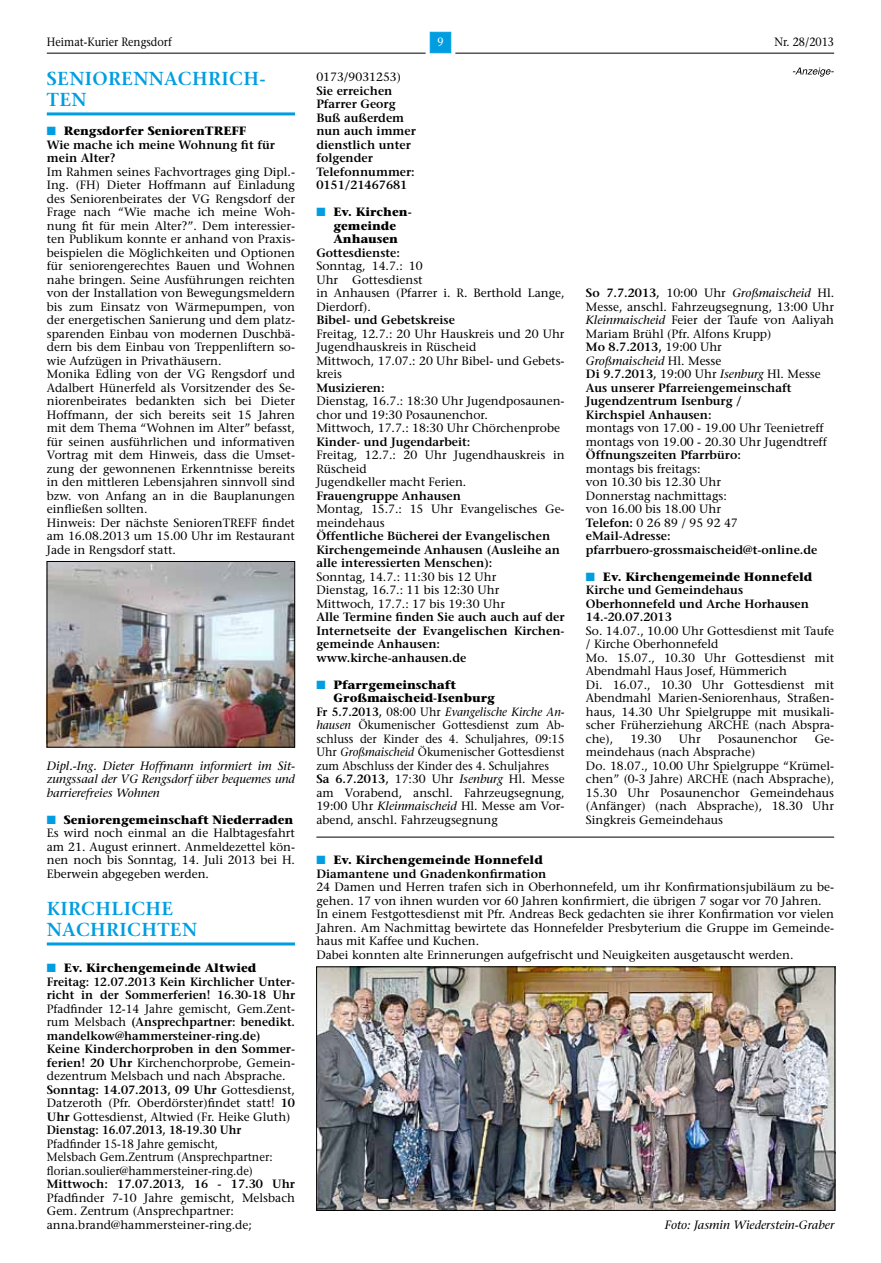
<style>
.page{position:relative;width:881px;height:1263px;background:#fff}
.page>*{position:absolute;margin:0;border:0;box-sizing:border-box;transform-origin:0 0}
.t1{font:600 18.75px "Stone Serif LT";letter-spacing:.02em;color:#009ee0}
.t2{font:12px/13.5px "Stone Serif LT";color:#000}
.t3{font:600 12px/13.5px "Stone Serif LT";color:#000}
.t4{font:12px/13.5px "Stone Serif LT";color:#000;scale:.94 1}
.t5{font:italic 12px/13.5px "Stone Serif LT";color:#000;text-align:justify}
.t6{font:700 12px/13.5px "Stone Serif LT";color:#000;text-align:center}
.t7{font:italic 12px "Stone Serif LT";color:#000;scale:.94 1}
.t8{font:12px "Stone Serif LT";color:#000;scale:.9 1}
.t9{font:12px "Stone Serif LT";color:#fff;scale:.9 1}
.s1{color:#009ee0}
.s2{font-weight:700}
.s3{font-weight:600}
.s4{font-weight:600;font-style:normal}
.s5{font-style:normal}
.s6{font-style:italic}
</style>
<div class="page">
<hr style="left:47px;top:53px;width:378px;height:1px;background:#000">
<hr style="left:455px;top:53px;width:378px;height:1px;background:#000">
<div style="left:429px;top:32px;width:22px;height:21px;background:#009ee0;border:1px solid #009ee0"></div>
<hr style="left:47px;top:112px;width:248px;height:3px;background:#009ee0">
<hr style="left:47px;top:942px;width:248px;height:3px;background:#009ee0">
<img style="left:49px;top:563px;width:244px;height:182px">
<div style="left:47px;top:561px;width:248px;height:186px;border:1px solid #000"></div>
<svg style="left:793px;top:68px;width:40px;height:9px"></svg>
<hr style="left:316px;top:837px;width:517px;height:1px;background:#000">
<img style="left:318px;top:968px;width:514px;height:241px">
<div style="left:316px;top:966px;width:518px;height:245px;border:1px solid #000"></div>
<p class="t8" style="left:47px;top:35px;width:140px">Heimat-Kurier Rengsdorf</p>
<p class="t9" style="left:437px;top:35px;width:8px">9</p>
<p class="t8" style="left:774px;top:35px;width:68px">Nr. 28/2013</p>
<h1 class="t1" style="left:47px;top:67px;width:25px">Seniorennachrich</h1>
<h1 class="t1" style="left:259px;top:67px;width:8px">-</h1>
<h1 class="t1" style="left:47px;top:88px;width:27px">ten</h1>
<p class="t3" style="left:47px;top:124px;width:229px"><span class="s1">■</span> <span class="s2">Rengsdorfer SeniorenTREFF<br></span>Wie mache ich meine Wohnung fit für mein Alter?</p>
<p class="t2" style="left:47px;top:165px;width:250px">Im Rahmen seines Fachvortrages ging Dipl.- Ing. (FH) Dieter Hoffmann auf Einladung des Seniorenbeirates der VG Rengsdorf der Frage nach “Wie mache ich meine Woh&shy;nung fit für mein Alter?”. Dem interessier&shy;ten Publikum konnte er anhand von Praxis&shy;beispielen die Möglichkeiten und Optionen für seniorengerechtes Bauen und Wohnen nahe bringen. Seine Ausführungen reichten von der Installation von Bewegungsmeldern bis zum Einsatz von Wärmepumpen, von der energetischen Sanierung und dem platz&shy;sparenden Einbau von modernen Duschbä&shy;dern bis dem Einbau von Treppenliftern so&shy;wie Aufzügen in Privathäusern.<br>Monika Edling von der VG Rengsdorf und Adalbert Hünerfeld als Vorsitzender des Se&shy;niorenbeirates bedankten sich bei Dieter Hoffmann, der sich bereits seit 15 Jahren mit dem Thema “Wohnen im Alter” befasst, für seinen ausführlichen und informativen Vortrag mit dem Hinweis, dass die Umset&shy;zung der gewonnenen Erkenntnisse bereits in den mittleren Lebensjahren sinnvoll sind bzw. von Anfang an in die Bauplanungen einfließen sollten.<br>Hinweis: Der nächste SeniorenTREFF findet am 16.08.2013 um 15.00 Uhr im Restaurant Jade in Rengsdorf statt.</p>
<p class="t5" style="left:47px;top:759px;width:250px">Dipl.-Ing. Dieter Hoffmann informiert im Sit&shy;zungssaal der VG Rengsdorf über bequemes und barrierefreies Wohnen</p>
<p class="t2" style="left:47px;top:813px;width:250px"><span class="s1">■</span> <span class="s2">Seniorengemeinschaft Niederraden </span>Es wird noch einmal an die Halbtagesfahrt am 21. August erinnert. Anmeldezettel kön&shy;nen noch bis Sonntag, 14. Juli 2013 bei H.<br>Eberwein abgegeben werden.</p>
<h1 class="t1" style="left:47px;top:897px;width:27px">Kirch</h1>
<h1 class="t1" style="left:111px;top:897px;width:26px">liche</h1>
<h1 class="t1" style="left:47px;top:918px;width:30px">Nachrich</h1>
<h1 class="t1" style="left:157px;top:918px;width:27px">ten</h1>
<p class="t3" style="left:47px;top:961px;width:250px"><span class="s1">■</span> <span class="s2">Ev. Kirchengemeinde Altwied<br></span>Freitag: 12.07.2013 Kein Kirchlicher Unter&shy;richt in der Sommerferien! 16.30-18 Uhr</p>
<p class="t2" style="left:47px;top:1002px;width:250px">Pfadfinder 12-14 Jahre gemischt, Gem.Zent&shy;rum Melsbach <span class="s3">(Ansprechpartner: benedikt. mandelkow@hammersteiner-ring.de)<br>Keine Kinderchorproben in den Sommer&shy;ferien! 20 Uhr</span> Kirchenchorprobe, Gemein&shy;dezentrum Melsbach und nach Absprache.<br><span class="s3">Sonntag: 14.07.2013, 09 Uhr</span> Gottesdienst, Datzeroth (Pfr. Oberdörster)findet statt! <span class="s3">10<br>Uhr</span> Gottesdienst, Altwied (Fr. Heike Gluth)<br><span class="s3">Dienstag: 16.07.2013, 18-19.30 Uhr</span></p>
<p class="t4" style="left:47px;top:1137px;width:241px">Pfadfinder 15-18 Jahre gemischt,<br>Melsbach Gem.Zentrum (Ansprechpartner: florian.soulier@hammersteiner-ring.de)</p>
<p class="t3" style="left:47px;top:1177px;width:250px">Mittwoch: 17.07.2013, 16 - 17.30 Uhr</p>
<p class="t2" style="left:47px;top:1191px;width:250px">Pfadfinder 7-10 Jahre gemischt, Melsbach<br>Gem. Zentrum (Ansprechpartner: anna.brand@hammersteiner-ring.de;</p>
<p class="t2" style="left:316px;top:70px;width:86px">0173/9031253)</p>
<p class="t3" style="left:316px;top:84px;width:101px">Sie erreichen<br>Pfarrer Georg<br>Buß außerdem nun auch immer dienstlich unter folgender<br>Telefonnummer:<br>0151/21467681</p>
<p class="t6" style="left:316px;top:205px;width:97px"><span class="s1">■</span> Ev. Kirchen&shy;gemeinde<br>Anhausen</p>
<p class="t3" style="left:316px;top:246px;width:85px">Gottesdienste:</p>
<p class="t2" style="left:316px;top:259px;width:250px">Sonntag, 14.7.: 10<br>Uhr Gottesdienst<br>in Anhausen (Pfarrer i. R. Berthold Lange,<br>Dierdorf).</p>
<p class="t3" style="left:316px;top:313px;width:140px">Bibel- und Gebetskreise</p>
<p class="t2" style="left:316px;top:327px;width:250px">Freitag, 12.7.: 20 Uhr Hauskreis und 20 Uhr<br>Jugendhauskreis in Rüscheid<br>Mittwoch, 17.07.: 20 Uhr Bibel- und Gebets&shy;kreis</p>
<p class="t3" style="left:316px;top:381px;width:70px">Musizieren:</p>
<p class="t2" style="left:316px;top:394px;width:250px">Dienstag, 16.7.: 18:30 Uhr Jugendposaunen&shy;chor und 19:30 Posaunenchor.<br>Mittwoch, 17.7.: 18:30 Uhr Chörchenprobe</p>
<p class="t3" style="left:316px;top:435px;width:156px">Kinder- und Jugendarbeit:</p>
<p class="t2" style="left:316px;top:448px;width:250px">Freitag, 12.7.: 20 Uhr Jugendhauskreis in<br>Rüscheid<br>Jugendkeller macht Ferien.</p>
<p class="t3" style="left:316px;top:489px;width:146px">Frauengruppe Anhausen</p>
<p class="t2" style="left:316px;top:502px;width:250px">Montag, 15.7.: 15 Uhr Evangelisches Ge&shy;meindehaus</p>
<p class="t3" style="left:316px;top:529px;width:245px">Öffentliche Bücherei der Evangelischen<br>Kirchengemeinde Anhausen (Ausleihe an alle interessierten Menschen):</p>
<p class="t2" style="left:316px;top:570px;width:190px">Sonntag, 14.7.: 11:30 bis 12 Uhr<br>Dienstag, 16.7.: 11 bis 12:30 Uhr<br>Mittwoch, 17.7.: 17 bis 19:30 Uhr</p>
<p class="t3" style="left:316px;top:610px;width:250px">Alle Termine finden Sie auch auch auf der<br>Internetseite der Evangelischen Kirchen&shy;gemeinde Anhausen: www.kirche-anhausen.de</p>
<p class="t6" style="left:316px;top:677px;width:141px"><span class="s1">■</span> Pfarrgemeinschaft</p>
<p class="t6" style="left:333px;top:691px;width:163px">Großmaischeid-Isenburg</p>
<p class="t7" style="left:316px;top:704px;width:265px"><span class="s4">Fr 5.7.2013,</span> <span class="s5">08:00 Uhr</span> Evangelische Kirche An-</p>
<p class="t4" style="left:316px;top:718px;width:265px"><span class="s6">hausen</span> Ökumenischer Gottesdienst zum Ab-</p>
<p class="t4" style="left:316px;top:732px;width:265px">schluss der Kinder des 4. Schuljahres, 09:15</p>
<p class="t4" style="left:316px;top:745px;width:265px">Uhr <span class="s6">Großmaischeid</span> Ökumenischer Gottesdienst</p>
<p class="t4" style="left:316px;top:759px;width:249px">zum Abschluss der Kinder des 4. Schuljahres</p>
<p class="t2" style="left:316px;top:772px;width:250px"><span class="s3">Sa 6.7.2013,</span> 17:30 Uhr <span class="s6">Isenburg</span> Hl. Messe</p>
<p class="t2" style="left:316px;top:786px;width:250px">am Vorabend, anschl. Fahrzeugsegnung,</p>
<p class="t2" style="left:316px;top:799px;width:250px">19:00 Uhr <span class="s6">Kleinmaischeid</span> Hl. Messe am Vor-</p>
<p class="t2" style="left:316px;top:813px;width:183px">abend, anschl. Fahrzeugsegnung</p>
<p class="t2" style="left:585px;top:286px;width:250px"><span class="s3">So 7.7.2013,</span> 10:00 Uhr <span class="s6">Großmaischeid</span> Hl.<br>Messe, anschl. Fahrzeugsegnung, 13:00 Uhr <span class="s6">Kleinmaischeid</span> Feier der Taufe von Aaliyah Mariam Brühl (Pfr. Alfons Krupp)<br><span class="s3">Mo 8.7.2013,</span> 19:00 Uhr<br><span class="s6">Großmaischeid</span> Hl. Messe<br><span class="s3">Di 9.7.2013,</span> 19:00 Uhr <span class="s6">Isenburg</span> Hl. Messe <span class="s3">Aus unserer Pfarreiengemeinschaft Jugendzentrum Isenburg /<br>Kirchspiel Anhausen:</span></p>
<p class="t2" style="left:585px;top:421px;width:242px">montags von 17.00 - 19.00 Uhr Teenietreff montags von 19.00 - 20.30 Uhr Jugendtreff</p>
<p class="t3" style="left:585px;top:448px;width:156px">Öffnungszeiten Pfarrbüro:</p>
<p class="t2" style="left:585px;top:462px;width:233px">montags bis freitags:<br>von 10.30 bis 12.30 Uhr<br>Donnerstag nachmittags:<br>von 16.00 bis 18.00 Uhr<br><span class="s3">Telefon:</span> 0 26 89 / 95 92 47 <span class="s3">eMail-Adresse: pfarrbuero-grossmaischeid@t-online.de</span></p>
<p class="t3" style="left:585px;top:570px;width:228px"><span class="s1">■</span> <span class="s2">Ev. Kirchengemeinde Honnefeld<br></span>Kirche und Gemeindehaus<br>Oberhonnefeld und Arche Horhausen<br>14.-20.07.2013</p>
<p class="t2" style="left:585px;top:624px;width:250px">So. 14.07., 10.00 Uhr Gottesdienst mit Taufe / Kirche Oberhonnefeld<br>Mo. 15.07., 10.30 Uhr Gottesdienst mit Abendmahl Haus Josef, Hümmerich<br>Di. 16.07., 10.30 Uhr Gottesdienst mit Abendmahl Marien-Seniorenhaus, Straßen&shy;haus, 14.30 Uhr Spielgruppe mit musikali&shy;scher Früherziehung ARCHE (nach Abspra&shy;che),</p>
<p class="t2" style="left:630px;top:732px;width:32px">19.30</p>
<p class="t2" style="left:678px;top:732px;width:23px">Uhr</p>
<p class="t2" style="left:717px;top:732px;width:81px">Posaunenchor</p>
<p class="t2" style="left:814px;top:732px;width:21px">Ge-</p>
<p class="t2" style="left:585px;top:745px;width:250px">meindehaus (nach Absprache)<br>Do. 18.07., 10.00 Uhr Spielgruppe “Krümel&shy;chen” (0-3 Jahre) ARCHE (nach Absprache), 15.30 Uhr Posaunenchor Gemeindehaus (Anfänger) (nach Absprache), 18.30 Uhr Singkreis Gemeindehaus</p>
<p class="t3" style="left:316px;top:853px;width:231px"><span class="s1">■</span> <span class="s2">Ev. Kirchengemeinde Honnefeld<br></span>Diamantene und Gnadenkonfirmation</p>
<p class="t2" style="left:316px;top:880px;width:519px">24 Damen und Herren trafen sich in Oberhonnefeld, um ihr Konfirmationsjubiläum zu be&shy;gehen. 17 von ihnen wurden vor 60 Jahren konfirmiert, die übrigen 7 sogar vor 70 Jahren.<br>In einem Festgottesdienst mit Pfr. Andreas Beck gedachten sie ihrer Konfirmation vor vielen Jahren. Am Nachmittag bewirtete das Honnefelder Presbyterium die Gruppe im Gemeinde&shy;haus mit Kaffee und Kuchen.<br>Dabei konnten alte Erinnerungen aufgefrischt und Neuigkeiten ausgetauscht werden.</p>
<p class="t5" style="left:664px;top:1218px;width:171px">Foto: Jasmin Wiederstein-Graber</p>
</div>
